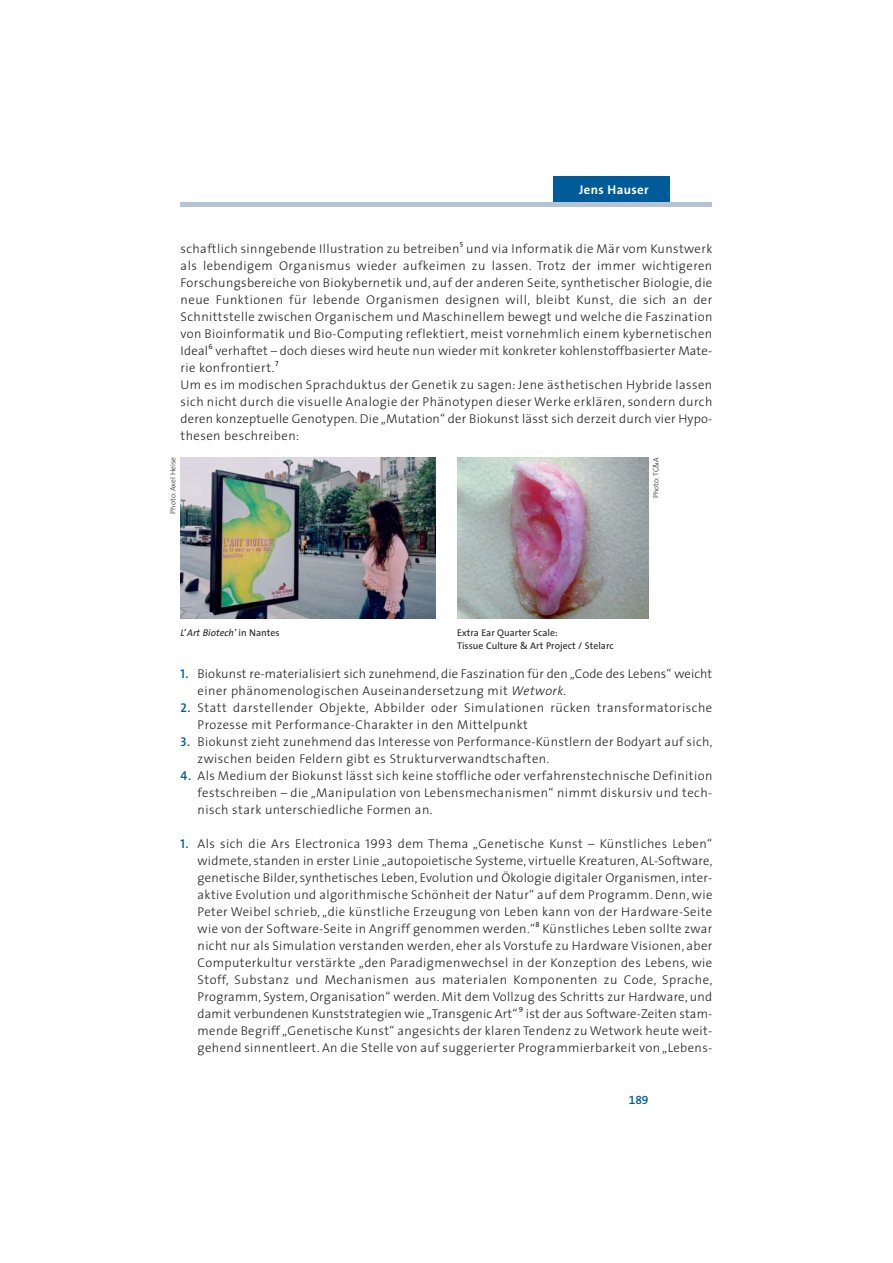
<style>
.page{position:relative;width:893px;height:1263px;background:#fff}
.page>*{position:absolute;margin:0;border:0;box-sizing:border-box;transform-origin:0 0}
.t1{font:300 12.75px/17px "The Sans";letter-spacing:.03em;color:#231f20;text-align:justify}
.t2{font:300 12.75px/17px "The Sans";letter-spacing:.01em;color:#231f20}
.t3{font:700 12.75px "The Sans";letter-spacing:.03em;color:#fff}
.t4{font:12px "The Sans Semi Bold Expert";color:#005c98}
.t5{font:9.75px/12.8px "The Sans";letter-spacing:.005em;color:#231f20}
.t6{font:italic 9.75px "The Sans";letter-spacing:.005em;color:#231f20}
.t7{font:300 7.5px "The Sans";letter-spacing:.005em;color:#231f20}
.t8{font:7.5px "The Sans Caps";color:#231f20}
.s1{font-style:normal}
.s2{font-family:"The Sans Semi Bold Caps";font-weight:400;color:#005c98}
.s3{font-style:italic}
.s4{font-family:"The Sans Light Caps";font-weight:400}
</style>
<div class="page">
<img style="left:181px;top:457px;width:255px;height:162px">
<img style="left:457px;top:457px;width:191px;height:162px">
<div style="left:553px;top:177px;width:116px;height:25px;background:#005c98"></div>
<hr style="left:181px;top:202px;width:531px;height:4px;background:#b4c3d5">
<p class="t3" style="left:579px;top:183px;width:71px">Jens Hauser</p>
<p class="t1" style="left:181px;top:241px;width:280px">schaftlich sinngebende Illustration zu betreiben</p>
<p class="t8" style="left:460px;top:240px;width:5px">5</p>
<p class="t1" style="left:181px;top:241px;width:533px;text-indent:285px">und via Informatik die Mär vom Kunstwerk als lebendigem Organismus wieder aufkeimen zu lassen. Trotz der immer wichtigeren Forschungsbereiche von Biokybernetik und, auf der anderen Seite, synthetischer Biologie, die neue Funktionen für lebende Organismen designen will, bleibt Kunst, die sich an der Schnittstelle zwischen Organischem und Maschinellem bewegt und welche die Faszination von Bioinformatik und Bio-Computing reflektiert, meist vornehmlich einem kybernetischen Ideal</p>
<p class="t8" style="left:208px;top:342px;width:6px">6</p>
<p class="t1" style="left:181px;top:344px;width:533px;text-indent:35px">verhaftet – doch dieses wird heute nun wieder mit konkreter kohlenstoffbasierter Mate&shy;rie konfrontiert.</p>
<p class="t8" style="left:275px;top:359px;width:5px">7</p>
<p class="t1" style="left:181px;top:378px;width:533px">Um es im modischen Sprachduktus der Genetik zu sagen: Jene ästhetischen Hybride lassen sich nicht durch die visuelle Analogie der Phänotypen dieser Werke erklären, sondern durch deren konzeptuelle Genotypen. Die „Mutation“ der Biokunst lässt sich derzeit durch vier Hypo&shy;thesen beschreiben:</p>
<p class="t7" style="left:170px;top:514px;width:58px;rotate:-90deg">Photo: Axel Heise</p>
<p class="t7" style="left:653px;top:498px;width:42px;rotate:-90deg">Photo: TC&amp;A</p>
<p class="t6" style="left:181px;top:629px;width:100px">L’ Art Biotech’ <span class="s1">in Nantes</span></p>
<p class="t5" style="left:457px;top:627px;width:158px">Extra Ear Quarter Scale:<br>Tissue Culture &amp; Art Project / Stelarc</p>
<p class="t2" style="left:198px;top:667px;width:516px;text-indent:-17px"><span class="s2">1.</span> Biokunst re-materialisiert sich zunehmend, die Faszination für den „Code des Lebens“ weicht einer phänomenologischen Auseinandersetzung mit <span class="s3">Wetwork.</span></p>
<p class="t1" style="left:198px;top:701px;width:516px;text-indent:-17px"><span class="s2">2.</span> Statt darstellender Objekte, Abbilder oder Simulationen rücken transformatorische<br>Prozesse mit Performance-Charakter in den Mittelpunkt</p>
<p class="t1" style="left:198px;top:735px;width:516px;text-indent:-17px"><span class="s2">3.</span> Biokunst zieht zunehmend das Interesse von Performance-Künstlern der Bodyart auf sich, zwischen beiden Feldern gibt es Strukturverwandtschaften.</p>
<p class="t1" style="left:198px;top:769px;width:516px;text-indent:-17px"><span class="s2">4.</span> Als Medium der Biokunst lässt sich keine stoffliche oder verfahrenstechnische Definition festschreiben – die „Manipulation von Lebensmechanismen“ nimmt diskursiv und tech&shy;nisch stark unterschiedliche Formen an.</p>
<p class="t1" style="left:198px;top:837px;width:516px;text-indent:-17px"><span class="s2">1.</span> Als sich die Ars Electronica <span class="s4">1993</span> dem Thema „Genetische Kunst – Künstliches Leben“ widmete, standen in erster Linie „autopoietische Systeme, virtuelle Kreaturen, AL-Software, genetische Bilder, synthetisches Leben, Evolution und Ökologie digitaler Organismen, inter&shy;aktive Evolution und algorithmische Schönheit der Natur“ auf dem Programm. Denn, wie Peter Weibel schrieb, „die künstliche Erzeugung von Leben kann von der Hardware-Seite wie von der Software-Seite in Angriff genommen werden.“</p>
<p class="t8" style="left:535px;top:920px;width:6px">8</p>
<p class="t1" style="left:198px;top:922px;width:516px;text-indent:345px">Künstliches Leben sollte zwar nicht nur als Simulation verstanden werden, eher als Vorstufe zu Hardware Visionen, aber Computerkultur verstärkte „den Paradigmenwechsel in der Konzeption des Lebens, wie Stoff, Substanz und Mechanismen aus materialen Komponenten zu Code, Sprache, Programm, System, Organisation“ werden. Mit dem Vollzug des Schritts zur Hardware, und damit verbundenen Kunststrategien wie „Transgenic Art“</p>
<p class="t8" style="left:519px;top:1005px;width:6px">9</p>
<p class="t1" style="left:198px;top:1007px;width:516px;text-indent:328px">ist der aus Software-Zeiten stam&shy;mende Begriff „Genetische Kunst“ angesichts der klaren Tendenz zu Wetwork heute weit&shy;gehend sinnentleert. An die Stelle von auf suggerierter Programmierbarkeit von „Lebens-</p>
<p class="t4" style="left:628px;top:1092px;width:21px">189</p>
</div>
